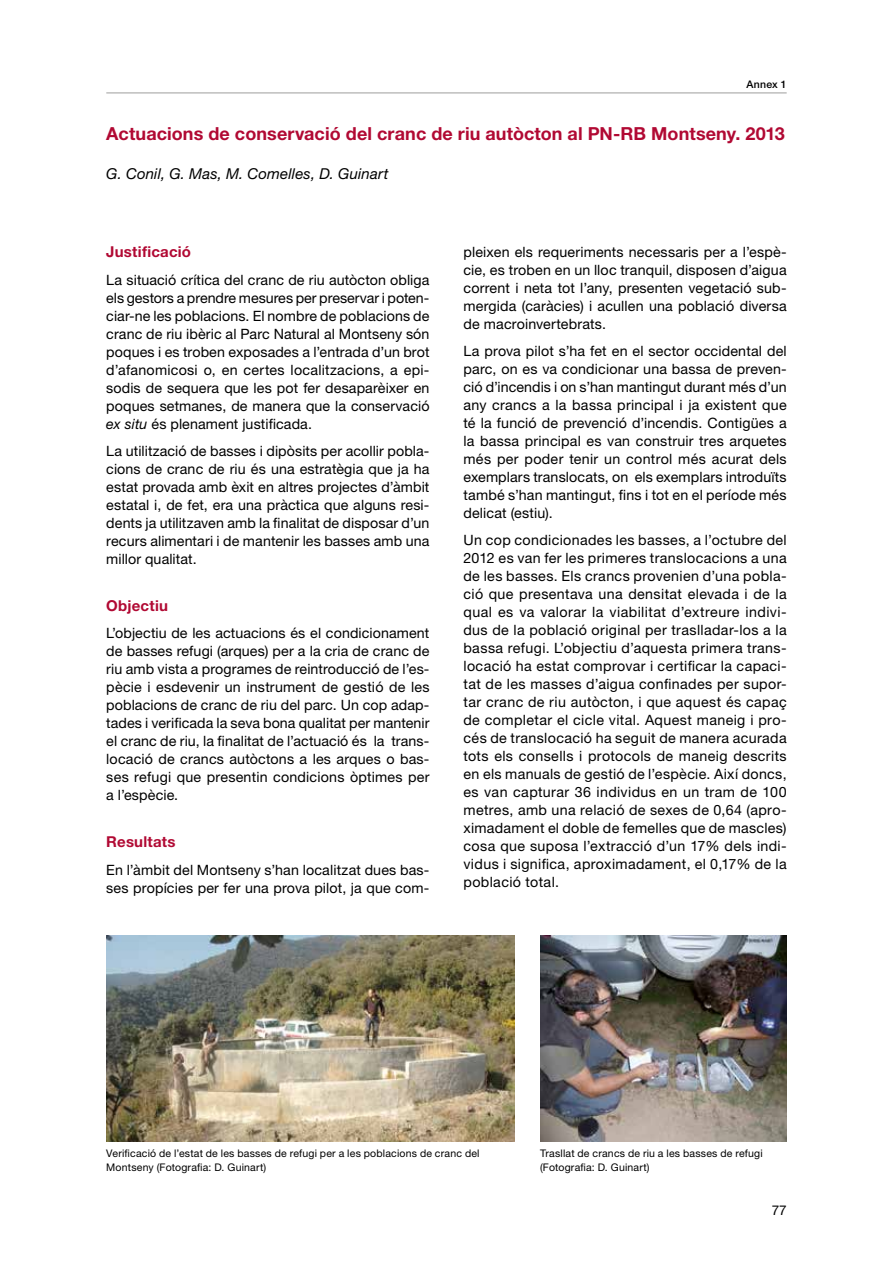
<style>
.page{position:relative;width:893px;height:1263px;background:#fff}
.page>*{position:absolute;margin:0;border:0;box-sizing:border-box;transform-origin:0 0}
.t1{font:700 18px "Helvetica Neue LT Std";letter-spacing:.005em;color:#b10933}
.t2{font:italic 15px "Helvetica Neue LT Std";letter-spacing:.01em;color:#000}
.t3{font:700 15px "Helvetica Neue LT Std";letter-spacing:.015em;color:#b10933}
.t4{font:14.25px/18px "Helvetica Neue LT Std";letter-spacing:.01em;color:#000;text-align:justify}
.t5{font:13.5px "Helvetica Neue LT Std";color:#000}
.t6{font:10.5px/13.5px "Helvetica Neue LT Std";letter-spacing:.02em;color:#000}
.t7{font:500 10.5px "Helvetica Neue LT Std";letter-spacing:.02em;color:#000}
.s1{font-style:italic}
</style>
<div class="page">
<hr style="left:106px;top:93px;width:681px;height:1px;background:#9d9d9c">
<img style="left:106px;top:935px;width:408px;height:206px">
<img style="left:540px;top:935px;width:247px;height:206px">
<p class="t7" style="left:747px;top:78px;width:42px">Annex 1</p>
<p class="t1" style="left:106px;top:123px;width:680px">Actuacions de conservació del cranc de riu autòcton al PN-RB Montseny. 2013</p>
<p class="t2" style="left:106px;top:165px;width:284px">G. Conil, G. Mas, M. Comelles, D. Guinart</p>
<p class="t3" style="left:106px;top:243px;width:86px">Justificació</p>
<p class="t4" style="left:106px;top:271px;width:325px">La situació crítica del cranc de riu autòcton obliga els gestors a prendre mesures per preservar i poten&shy;ciar-ne les poblacions. El nombre de poblacions de cranc de riu ibèric al Parc Natural al Montseny són poques i es troben exposades a l’entrada d’un brot d’afanomicosi o, en certes localitzacions, a epi&shy;sodis de sequera que les pot fer desaparèixer en poques setmanes, de manera que la conservació <span class="s1">ex situ</span> és plenament justificada.</p>
<p class="t4" style="left:106px;top:442px;width:325px">La utilització de basses i dipòsits per acollir pobla&shy;cions de cranc de riu és una estratègia que ja ha estat provada amb èxit en altres projectes d’àmbit estatal i, de fet, era una pràctica que alguns resi&shy;dents ja utilitzaven amb la finalitat de disposar d’un recurs alimentari i de mantenir les basses amb una millor qualitat.</p>
<p class="t3" style="left:106px;top:596px;width:63px">Objectiu</p>
<p class="t4" style="left:106px;top:624px;width:325px">L’objectiu de les actuacions és el condicionament de basses refugi (arques) per a la cria de cranc de riu amb vista a programes de reintroducció de l’es&shy;pècie i esdevenir un instrument de gestió de les poblacions de cranc de riu del parc. Un cop adap&shy;tades i verificada la seva bona qualitat per mantenir el cranc de riu, la finalitat de l’actuació és la trans&shy;locació de crancs autòctons a les arques o bas&shy;ses refugi que presentin condicions òptimes per a l’espècie.</p>
<p class="t3" style="left:106px;top:832px;width:71px">Resultats</p>
<p class="t4" style="left:106px;top:860px;width:325px">En l’àmbit del Montseny s’han localitzat dues bas&shy;ses propícies per fer una prova pilot, ja que com-</p>
<p class="t4" style="left:463px;top:243px;width:325px">pleixen els requeriments necessaris per a l’espè&shy;cie, es troben en un lloc tranquil, disposen d’aigua corrent i neta tot l’any, presenten vegetació sub&shy;mergida (caràcies) i acullen una població diversa de macroinvertebrats.</p>
<p class="t4" style="left:463px;top:342px;width:325px">La prova pilot s’ha fet en el sector occidental del parc, on es va condicionar una bassa de preven&shy;ció d’incendis i on s’han mantingut durant més d’un any crancs a la bassa principal i ja existent que té la funció de prevenció d’incendis. Contigües a la bassa principal es van construir tres arquetes més per poder tenir un control més acurat dels exemplars translocats, on els exemplars introduïts també s’han mantingut, fins i tot en el període més delicat (estiu).</p>
<p class="t4" style="left:463px;top:531px;width:325px">Un cop condicionades les basses, a l’octubre del 2012 es van fer les primeres translocacions a una de les basses. Els crancs provenien d’una pobla&shy;ció que presentava una densitat elevada i de la qual es va valorar la viabilitat d’extreure indivi&shy;dus de la població original per traslladar-los a la bassa refugi. L’objectiu d’aquesta primera trans&shy;locació ha estat comprovar i certificar la capaci&shy;tat de les masses d’aigua confinades per supor&shy;tar cranc de riu autòcton, i que aquest és capaç de completar el cicle vital. Aquest maneig i pro&shy;cés de translocació ha seguit de manera acurada tots els consells i protocols de maneig descrits en els manuals de gestió de l’espècie. Així doncs, es van capturar 36 individus en un tram de 100 metres, amb una relació de sexes de 0,64 (apro&shy;ximadament el doble de femelles que de mascles) cosa que suposa l’extracció d’un 17% dels indi&shy;vidus i significa, aproximadament, el 0,17% de la població total.</p>
<p class="t6" style="left:106px;top:1146px;width:375px">Verificació de l’estat de les basses de refugi per a les poblacions de cranc del<br>Montseny (Fotografia: D. Guinart)</p>
<p class="t6" style="left:540px;top:1146px;width:224px">Trasllat de crancs de riu a les basses de refugi (Fotografia: D. Guinart)</p>
<p class="t5" style="left:772px;top:1202px;width:17px">77</p>
</div>
